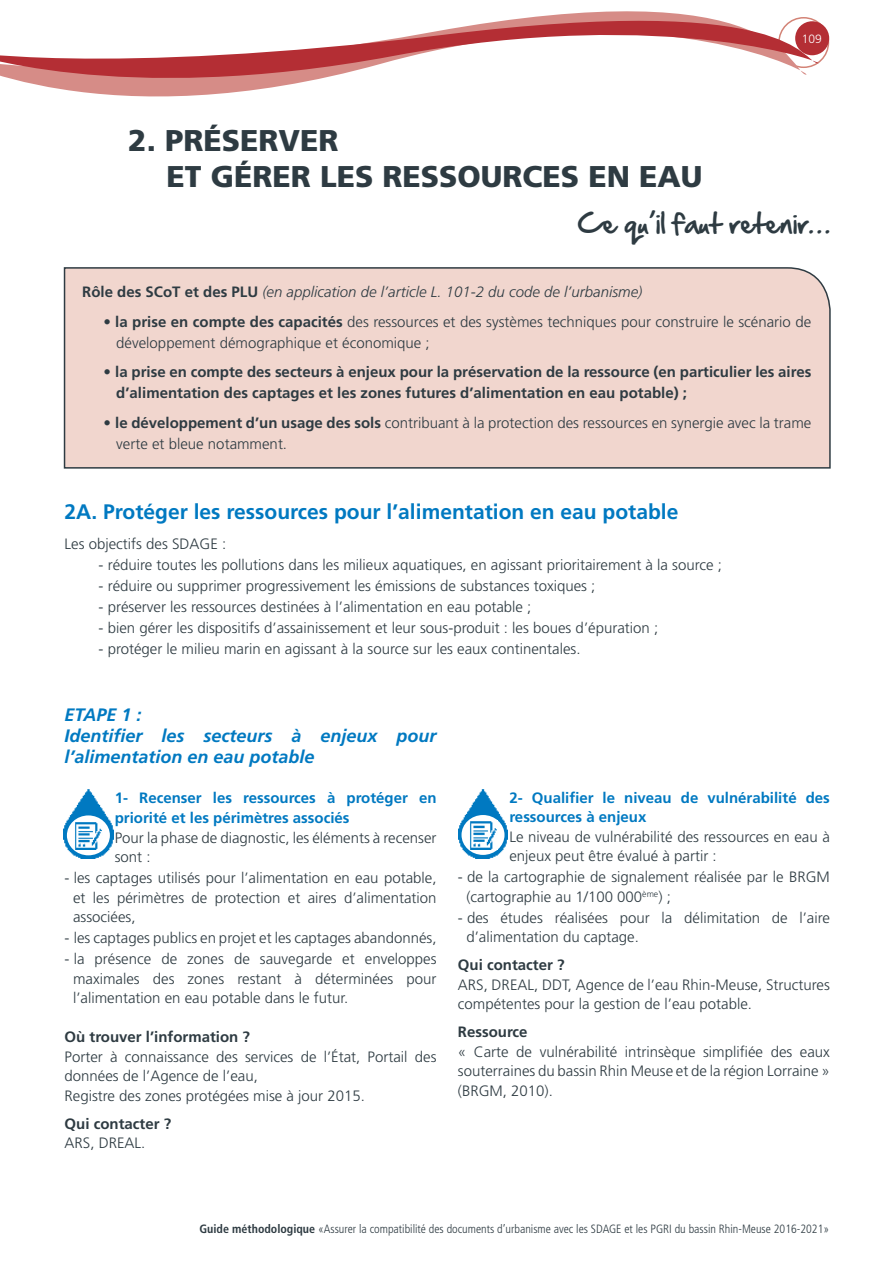
<style>
.page{position:relative;width:893px;height:1263px;background:#fff}
.page>*{position:absolute;margin:0;border:0;box-sizing:border-box;transform-origin:0 0}
.t1{font:900 30px/36px "Frutiger";color:#2e3b42}
.t2{font:24px "Hand Of Sean";color:#2e3b42}
.t3{font:700 21px "Frutiger";color:#0079c1}
.t4{font:italic 700 18px/21px "Frutiger";color:#0079c1}
.t5{font:300 15px/19.5px "Frutiger";color:#2e3b42}
.t6{font:700 15px/21px "Frutiger";color:#2e3b42}
.t7{font:700 15px/19.5px "Frutiger";color:#0079c1}
.t8{font:italic 300 15px "Frutiger";color:#2e3b42}
.t9{font:300 condensed 12px "Frutiger";color:#2e3b42}
.t10{font:300 12px "Frutiger";color:#fff}
.s1{font-weight:700;font-style:normal}
.s2{font-weight:700}
</style>
<div class="page">
<svg style="left:0;top:11px;width:818px;height:85px"></svg>
<div style="left:795px;top:21px;width:34px;height:34px;background:#b42e34;border-radius:50%"></div>
<div style="left:63px;top:267px;width:768px;height:202px;background:#f1d6ce"></div>
<img style="left:64px;top:789px;width:49px;height:70px">
<div style="left:67px;top:815px;width:43px;height:40px;background:#fff;border-radius:50%"></div>
<img style="left:75px;top:822px;width:27px;height:27px">
<img style="left:458px;top:789px;width:50px;height:69px">
<div style="left:461px;top:815px;width:43px;height:40px;background:#fff;border-radius:50%"></div>
<img style="left:470px;top:821px;width:27px;height:28px">
<p class="t10" style="left:802px;top:32px;width:22px">109</p>
<h1 class="t1" style="left:167px;top:122px;width:537px;text-indent:-38px">2. PRÉSERVER<br>ET GéRER LES RESSOURCES EN EAU</h1>
<h2 class="t2" style="left:577px;top:202px;width:254px">Ce qu’il faut retenir…</h2>
<p class="t8" style="left:82px;top:284px;width:562px"><span class="s1">Rôle des SCoT et des PLU</span> (en application de l’article L. 101-2 du code de l’urbanisme)</p>
<p class="t5" style="left:116px;top:311px;width:696px;line-height:21px;text-indent:-13px"><span class="s2">• la prise en compte des capacités</span> des ressources et des systèmes techniques pour construire le scénario de développement démographique et économique ;</p>
<p class="t6" style="left:116px;top:362px;width:696px;text-indent:-13px">• la prise en compte des secteurs à enjeux pour la préservation de la ressource (en particulier les aires d’alimentation des captages et les zones futures d’alimentation en eau potable) ;</p>
<p class="t5" style="left:116px;top:412px;width:697px;line-height:21px;text-indent:-13px"><span class="s2">• le développement d’un usage des sols</span> contribuant à la protection des ressources en synergie avec la trame verte et bleue notamment.</p>
<h3 class="t3" style="left:65px;top:499px;width:615px">2A. Protéger les ressources pour l’alimentation en eau potable</h3>
<p class="t5" style="left:65px;top:534px;width:163px">Les objectifs des SDAGE :</p>
<p class="t5" style="left:99px;top:555px;width:625px">- réduire toutes les pollutions dans les milieux aquatiques, en agissant prioritairement à la source ;</p>
<p class="t5" style="left:99px;top:576px;width:498px">- réduire ou supprimer progressivement les émissions de substances toxiques ;</p>
<p class="t5" style="left:99px;top:597px;width:434px">- préserver les ressources destinées à l’alimentation en eau potable ;</p>
<p class="t5" style="left:99px;top:618px;width:561px">- bien gérer les dispositifs d’assainissement et leur sous-produit : les boues d’épuration ;</p>
<p class="t5" style="left:99px;top:639px;width:484px">- protéger le milieu marin en agissant à la source sur les eaux continentales.</p>
<p class="t4" style="left:65px;top:704px;width:374px">ETAPE 1 :<br>Identifier les secteurs à enjeux pour l’alimentation en eau potable</p>
<p class="t7" style="left:115px;top:788px;width:323px">1- Recenser les ressources à protéger en priorité et les périmètres associés</p>
<p class="t5" style="left:115px;top:827px;width:323px">Pour la phase de diagnostic, les éléments à recenser sont :</p>
<p class="t5" style="left:73px;top:868px;width:365px;text-align:justify;text-indent:-9px">- les captages utilisés pour l’alimentation en eau potable, et les périmètres de protection et aires d’alimentation associées,</p>
<p class="t5" style="left:65px;top:928px;width:373px">- les captages publics en projet et les captages abandonnés,</p>
<p class="t5" style="left:73px;top:949px;width:365px;text-align:justify;text-indent:-9px">- la présence de zones de sauvegarde et enveloppes maximales des zones restant à déterminées pour l’alimentation en eau potable dans le futur.</p>
<p class="t6" style="left:65px;top:1026px;width:187px">Où trouver l’information ?</p>
<p class="t5" style="left:65px;top:1046px;width:374px">Porter à connaissance des services de l’État, Portail des données de l’Agence de l’eau,<br>Registre des zones protégées mise à jour 2015.</p>
<p class="t6" style="left:65px;top:1113px;width:108px">Qui contacter ?</p>
<p class="t5" style="left:65px;top:1133px;width:82px">ARS, DREAL.</p>
<p class="t7" style="left:509px;top:787px;width:322px">2- Qualifier le niveau de vulnérabilité des ressources à enjeux</p>
<p class="t5" style="left:509px;top:827px;width:322px">Le niveau de vulnérabilité des ressources en eau à enjeux peut être évalué à partir :</p>
<p class="t5" style="left:466px;top:867px;width:365px;text-indent:-9px">- de la cartographie de signalement réalisée par le BRGM (cartographie au 1/100 000<sup>ème</sup>) ;</p>
<p class="t5" style="left:466px;top:908px;width:365px;text-indent:-9px">- des études réalisées pour la délimitation de l’aire d’alimentation du captage.</p>
<p class="t6" style="left:458px;top:954px;width:108px">Qui contacter ?</p>
<p class="t5" style="left:458px;top:975px;width:373px">ARS, DREAL, DDT, Agence de l’eau Rhin-Meuse, Structures compétentes pour la gestion de l’eau potable.</p>
<p class="t6" style="left:458px;top:1021px;width:71px">Ressource</p>
<p class="t5" style="left:458px;top:1042px;width:373px;text-align:justify">« Carte de vulnérabilité intrinsèque simplifiée des eaux souterraines du bassin Rhin Meuse et de la région Lorraine » (BRGM, 2010).</p>
<p class="t9" style="left:200px;top:1222px;width:631px"><span class="s2">Guide méthodologique</span> «Assurer la compatibilité des documents d’urbanisme avec les SDAGE et les PGRI du bassin Rhin-Meuse 2016-2021»</p>
</div>
